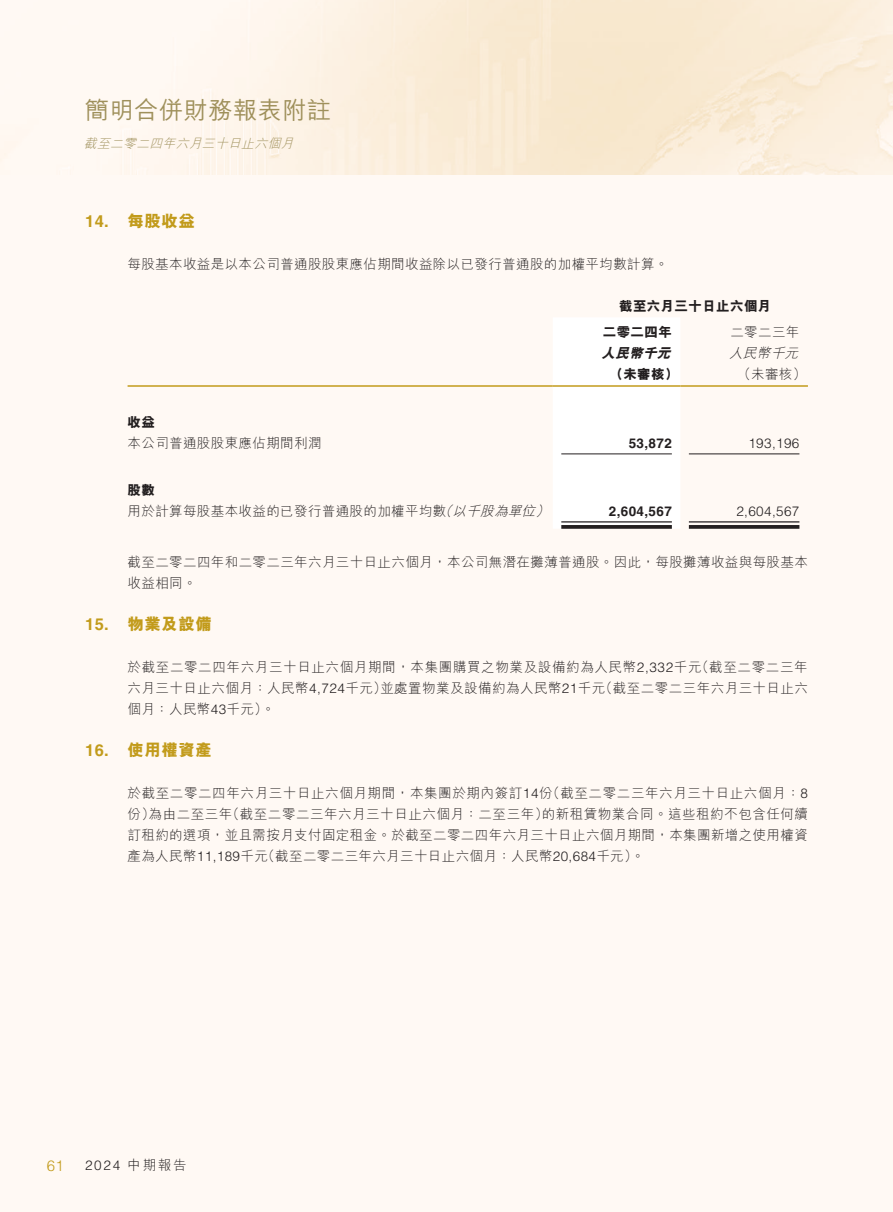
<style>
.page{position:relative;width:893px;height:1212px;background:#fff9f4}
.page>*{position:absolute;margin:0;border:0;box-sizing:border-box;transform-origin:0 0}
.t1{font:500 24px "M Hei HK";letter-spacing:.03em;color:#9f905b}
.t2{font:800 16.5px "M Hei HK";letter-spacing:.03em;color:#c29b1b}
.t3{font:700 16.5px "Helvetica LT Std";color:#c29b1b}
.t4{font:300 15px "Helvetica LT Std";color:#c29b1b}
.t5{font:300 13.5px/21px "M Hei HK";letter-spacing:.03em;color:#231f20}
.t6{font:300 13.5px/21px "M Hei HK";letter-spacing:.05em;color:#231f20}
.t7{font:800 13.5px "M Hei HK";letter-spacing:.03em;color:#231f20}
.t8{font:300 13.5px "Helvetica LT Std";letter-spacing:.03em;color:#231f20}
.t9{font:700 13.5px "Helvetica LT Std";letter-spacing:.03em;color:#231f20}
.t10{font:italic 300 13.5px "M Hei HK";color:#231f20}
.t11{font:italic 800 13.5px "M Hei HK";color:#231f20}
.t12{font:italic 300 12.75px "M Hei HK";color:#9f905b}
.s1{font-style:italic}
.s2{font-family:"Helvetica LT Std"}
</style>
<div class="page">
<div style="left:553px;top:318px;width:127px;height:210px;background:#fff"></div>
<hr style="left:128px;top:385px;width:425px;height:2px;background:#c29b1b">
<hr style="left:553px;top:385px;width:127px;height:2px;background:#c29b1b">
<hr style="left:680px;top:385px;width:128px;height:2px;background:#c29b1b">
<hr style="left:561px;top:453px;width:111px;height:1px;background:#231f20">
<hr style="left:689px;top:453px;width:110px;height:1px;background:#231f20">
<hr style="left:561px;top:521px;width:111px;height:1px;background:#231f20">
<svg style="left:561px;top:525px;width:111px;height:4px"></svg>
<hr style="left:689px;top:521px;width:110px;height:1px;background:#231f20">
<svg style="left:689px;top:525px;width:110px;height:4px"></svg>
<h1 class="t1" style="left:85px;top:93px;width:248px">簡明合併財務報表附註</h1>
<p class="t12" style="left:84px;top:137px;width:214px">截至二零二四年六月三十日止六個月</p>
<p class="t3" style="left:85px;top:211px;width:25px">14.</p>
<p class="t3" style="left:85px;top:614px;width:25px">15.</p>
<p class="t3" style="left:85px;top:740px;width:25px">16.</p>
<p class="t2" style="left:128px;top:213px;width:69px">每股收益</p>
<p class="t5" style="left:128px;top:254px;width:542px">每股基本收益是以本公司普通股股東應佔期間收益除以已發行普通股的加權平均數計算。</p>
<p class="t7" style="left:619px;top:300px;width:154px">截至六月三十日止六個月</p>
<p class="t5" style="left:730px;top:321px;width:71px">二零二三年</p>
<p class="t7" style="left:603px;top:325px;width:71px">二零二四年</p>
<p class="t7" style="left:128px;top:415px;width:29px">收益</p>
<p class="t5" style="left:128px;top:432px;width:195px">本公司普通股股東應佔期間利潤</p>
<p class="t7" style="left:128px;top:483px;width:29px">股數</p>
<p class="t11" style="left:601px;top:346px;width:74px">人民幣千元</p>
<p class="t10" style="left:729px;top:346px;width:74px">人民幣千元</p>
<p class="t7" style="left:610px;top:367px;width:70px">（未審核）</p>
<p class="t5" style="left:737px;top:363px;width:70px">（未審核(</p>
<p class="t9" style="left:629px;top:435px;width:45px">53,872</p>
<p class="t8" style="left:748px;top:435px;width:53px">193,196</p>
<p class="t10" style="left:439px;top:504px;width:19px">（</p>
<p class="t5" style="left:128px;top:552px;width:682px">截至二零二四年和二零二三年六月三十日止六個月，本公司無潛在攤薄普通股。因此，每股攤薄收益與每股基本收益相同。</p>
<p class="t2" style="left:128px;top:616px;width:86px">物業及設備</p>
<p class="t10" style="left:536px;top:504px;width:19px">(</p>
<p class="t5" style="left:128px;top:500px;width:413px">用於計算每股基本收益的已發行普通股的加權平均數<span class="s1">以千股為單位</span></p>
<p class="t9" style="left:609px;top:503px;width:65px">2,604,567</p>
<p class="t8" style="left:736px;top:502px;width:65px">2,604,567</p>
<p class="t6" style="left:695px;top:657px;width:114px">（截至二零二三年</p>
<p class="t6" style="left:599px;top:657px;width:210px;text-indent:-471px">於截至二零二四年六月三十日止六個月期間，本集團購買之物業及設備約為人民幣<span class="s2">2,332</span>千元<br>（截至二零二三年六月三十日止六</p>
<p class="t5" style="left:128px;top:678px;width:261px">六月三十日止六個月：人民幣<span class="s2">4,724</span>千元）個月：人民幣<span class="s2">43</span>千元。(</p>
<p class="t2" style="left:128px;top:742px;width:86px">使用權資產</p>
<p class="t5" style="left:380px;top:678px;width:227px">並處置物業及設備約為人民幣<span class="s2">21</span>千元</p>
<p class="t5" style="left:128px;top:783px;width:682px;text-align:right">於截至二零二四年六月三十日止六個月期間，本集團於期內簽訂<span class="s2">14</span> （份截至二零二三年六月三十日止六個月：<span class="s2">8</span>的新租賃物業合同。這些租約不包含任何續</p>
<p class="t5" style="left:128px;top:804px;width:29px">份）</p>
<p class="t5" style="left:128px;top:825px;width:682px">訂租約的選項，並且需按月支付固定租金。於截至二零二四年六月三十日止六個月期間，本集團新增之使用權資</p>
<p class="t5" style="left:261px;top:846px;width:385px">（截至二零二三年六月三十日止六個月：人民幣<span class="s2">20,684</span>千元。(</p>
<p class="t5" style="left:226px;top:804px;width:324px">（截至二零二三年六月三十日止六個月：二至三年）</p>
<p class="t5" style="left:149px;top:804px;width:85px">為由二至三年</p>
<p class="t5" style="left:128px;top:846px;width:142px">產為人民幣<span class="s2">11,189</span>千元</p>
<p class="t4" style="left:47px;top:1156px;width:18px">61</p>
<p class="t8" style="left:85px;top:1157px;width:37px">2024</p>
<p class="t5" style="left:127px;top:1155px;width:61px">中期報告</p>
</div>
